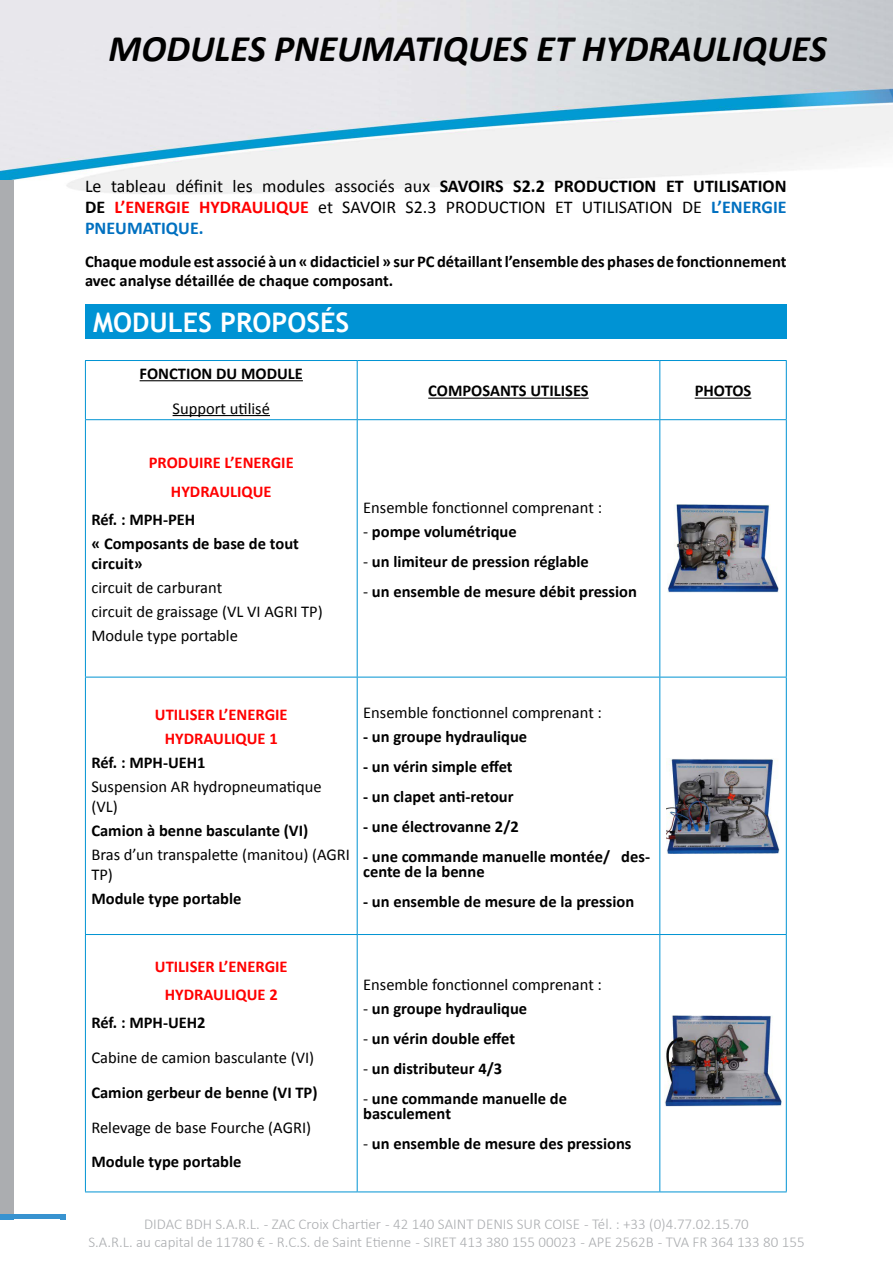
<style>
.page{position:relative;width:893px;height:1263px;background:#fff}
.page>*{position:absolute;margin:0;border:0;box-sizing:border-box;transform-origin:0 0}
.t1{font:italic 700 37.5px "Calibri";color:#000}
.t2{font:700 27px "Trebuchet MS";color:#fff}
.t3{font:18px/20.7px "Calibri";color:#000;text-align:justify}
.t4{font:700 16.5px/15px "Calibri";color:#000}
.t5{font:16.5px/24px "Calibri";color:#000}
.t6{font:700 16.5px/28.3px "Calibri";color:#f00;text-align:center}
.t7{font:300 15px/18px "Calibri";color:#abadb0;text-align:center}
.s1{font-weight:700}
.s2{font-weight:700;color:#f00}
.s3{font-weight:700;color:#0070c0}
.s4{font-weight:400}
</style>
<div class="page">
<img style="left:0;top:0;width:893px;height:1220px">
<div style="left:0;top:1214px;width:66px;height:5px;background:#3893d0"></div>
<div style="left:0;top:181px;width:14px;height:1033px;background:#abadb0"></div>
<div style="left:14px;top:1219px;width:46px;height:22px;background:#fff"></div>
<div style="left:85px;top:305px;width:702px;height:34px;background:#0093d4"></div>
<hr style="left:85px;top:360px;width:272px;height:1px;background:#0093d3">
<hr style="left:85px;top:361px;width:1px;height:58px;background:#0093d3">
<hr style="left:357px;top:360px;width:303px;height:1px;background:#0093d3">
<hr style="left:357px;top:361px;width:1px;height:58px;background:#0093d3">
<hr style="left:660px;top:360px;width:127px;height:1px;background:#0093d3">
<hr style="left:659px;top:361px;width:1px;height:58px;background:#0093d3">
<hr style="left:786px;top:361px;width:1px;height:58px;background:#0093d3">
<hr style="left:85px;top:419px;width:272px;height:1px;background:#0093d3">
<hr style="left:85px;top:420px;width:1px;height:257px;background:#0093d3">
<hr style="left:357px;top:419px;width:303px;height:1px;background:#0093d3">
<hr style="left:357px;top:420px;width:1px;height:257px;background:#0093d3">
<hr style="left:660px;top:419px;width:127px;height:1px;background:#0093d3">
<hr style="left:659px;top:420px;width:1px;height:257px;background:#0093d3">
<hr style="left:786px;top:420px;width:1px;height:257px;background:#0093d3">
<hr style="left:85px;top:677px;width:272px;height:1px;background:#0093d3">
<hr style="left:85px;top:677px;width:1px;height:257px;background:#0093d3">
<hr style="left:357px;top:677px;width:303px;height:1px;background:#0093d3">
<hr style="left:357px;top:677px;width:1px;height:257px;background:#0093d3">
<hr style="left:660px;top:677px;width:127px;height:1px;background:#0093d3">
<hr style="left:659px;top:677px;width:1px;height:257px;background:#0093d3">
<hr style="left:786px;top:677px;width:1px;height:257px;background:#0093d3">
<hr style="left:85px;top:934px;width:272px;height:1px;background:#0093d3">
<hr style="left:85px;top:935px;width:1px;height:256px;background:#0093d3">
<hr style="left:357px;top:934px;width:303px;height:1px;background:#0093d3">
<hr style="left:357px;top:935px;width:1px;height:256px;background:#0093d3">
<hr style="left:660px;top:934px;width:127px;height:1px;background:#0093d3">
<hr style="left:659px;top:935px;width:1px;height:256px;background:#0093d3">
<hr style="left:786px;top:935px;width:1px;height:256px;background:#0093d3">
<hr style="left:85px;top:1191px;width:272px;height:1px;background:#0093d3">
<hr style="left:357px;top:1191px;width:303px;height:1px;background:#0093d3">
<hr style="left:660px;top:1191px;width:127px;height:1px;background:#0093d3">
<hr style="left:140px;top:380px;width:163px;height:1px;background:#000">
<hr style="left:173px;top:415px;width:97px;height:1px;background:#000">
<hr style="left:428px;top:398px;width:161px;height:1px;background:#000">
<hr style="left:695px;top:398px;width:56px;height:1px;background:#000">
<img style="left:668px;top:504px;width:110px;height:88px">
<img style="left:667px;top:758px;width:112px;height:95px">
<img style="left:664px;top:1015px;width:118px;height:92px">
<h1 class="t1" style="left:109px;top:25px;width:720px">MODULES PNEUMATIQUES ET HYDRAULIQUES</h1>
<p class="t3" style="left:85px;top:176px;width:703px">Le tableau définit les modules associés aux <span class="s1">SAVOIRS S2.2 PRODUCTION ET UTILISATION DE</span> <span class="s2">L’ENERGIE HYDRAULIQUE</span> et SAVOIR S2.3 PRODUCTION ET UTILISATION DE <span class="s3">L’ENERGIE PNEUMATIQUE.</span></p>
<p class="t4" style="left:85px;top:252px;width:703px;line-height:19px">Chaque module est associé à un « didacticiel » sur PC détaillant l’ensemble des phases de fonctionnement avec analyse détaillée de chaque composant.</p>
<h2 class="t2" style="left:93px;top:305px;width:258px">MODULES PROPOSÉS</h2>
<p class="t4" style="left:140px;top:366px;width:165px">FONCTION DU MODULE</p>
<p class="t5" style="left:173px;top:396px;width:99px">Support utilisé</p>
<p class="t4" style="left:428px;top:383px;width:162px">COMPOSANTS UTILISES</p>
<p class="t4" style="left:695px;top:383px;width:58px">PHOTOS</p>
<p class="t6" style="left:149px;top:449px;width:146px">PRODUIRE L’ENERGIE<br>HYDRAULIQUE</p>
<p class="t4" style="left:91px;top:507px;width:209px;line-height:24px">Réf. : MPH-PEH<br>« Composants de base de tout</p>
<p class="t4" style="left:91px;top:556px;width:53px">circuit»</p>
<p class="t5" style="left:91px;top:575px;width:233px">circuit de carburant<br>circuit de graissage (VL VI AGRI TP)<br>Module type portable</p>
<p class="t5" style="left:363px;top:495px;width:240px">Ensemble fonctionnel comprenant :</p>
<p class="t4" style="left:363px;top:524px;width:155px"><span class="s4">-</span> pompe volumétrique</p>
<p class="t4" style="left:363px;top:554px;width:227px"><span class="s4">-</span> un limiteur de pression réglable</p>
<p class="t4" style="left:363px;top:584px;width:275px"><span class="s4">-</span> un ensemble de mesure débit pression</p>
<p class="t6" style="left:155px;top:702px;width:134px;line-height:24px">UTILISER L’ENERGIE<br>HYDRAULIQUE 1</p>
<p class="t4" style="left:91px;top:755px;width:116px">Réf. : MPH-UEH1</p>
<p class="t5" style="left:91px;top:777px;width:232px;line-height:19.8px">Suspension AR hydropneumatique (VL)</p>
<p class="t4" style="left:91px;top:823px;width:218px">Camion à benne basculante (VI)</p>
<p class="t5" style="left:91px;top:845px;width:260px;line-height:19.8px">Bras d’un transpalette (manitou) (AGRI<br>TP)</p>
<p class="t4" style="left:91px;top:891px;width:152px">Module type portable</p>
<p class="t5" style="left:363px;top:700px;width:240px">Ensemble fonctionnel comprenant :</p>
<p class="t4" style="left:363px;top:728px;width:166px">- un groupe hydraulique</p>
<p class="t4" style="left:363px;top:758px;width:151px">- un vérin simple effet</p>
<p class="t4" style="left:363px;top:788px;width:152px">- un clapet anti-retour</p>
<p class="t4" style="left:363px;top:818px;width:157px">- une électrovanne 2/2</p>
<p class="t4" style="left:363px;top:848px;width:288px">- une commande manuelle montée/ des&shy;cente de la benne</p>
<p class="t4" style="left:363px;top:893px;width:273px">- un ensemble de mesure de la pression</p>
<p class="t6" style="left:155px;top:952px;width:134px">UTILISER L’ENERGIE<br>HYDRAULIQUE 2</p>
<p class="t4" style="left:91px;top:1015px;width:116px">Réf. : MPH-UEH2</p>
<p class="t5" style="left:91px;top:1045px;width:224px">Cabine de camion basculante (VI)</p>
<p class="t4" style="left:91px;top:1085px;width:228px">Camion gerbeur de benne (VI TP)</p>
<p class="t5" style="left:91px;top:1115px;width:221px">Relevage de base Fourche (AGRI)</p>
<p class="t4" style="left:91px;top:1154px;width:152px">Module type portable</p>
<p class="t5" style="left:363px;top:972px;width:240px">Ensemble fonctionnel comprenant :</p>
<p class="t4" style="left:363px;top:1001px;width:166px"><span class="s4">-</span> un groupe hydraulique</p>
<p class="t4" style="left:363px;top:1031px;width:153px"><span class="s4">-</span> un vérin double effet</p>
<p class="t4" style="left:363px;top:1061px;width:140px"><span class="s4">-</span> un distributeur 4/3</p>
<p class="t4" style="left:363px;top:1091px;width:205px"><span class="s4">-</span> une commande manuelle de basculement</p>
<p class="t4" style="left:363px;top:1136px;width:270px"><span class="s4">-</span> un ensemble de mesure des pressions</p>
<p class="t7" style="left:88px;top:1214px;width:718px">DIDAC BDH S.A.R.L. - ZAC Croix Chartier - 42 140 SAINT DENIS SUR COISE - Tél. : +33 (0)4.77.02.15.70<br>S.A.R.L. au capital de 11780 € - R.C.S. de Saint Etienne - SIRET 413 380 155 00023 - APE 2562B - TVA FR 364 133 80 155</p>
</div>
